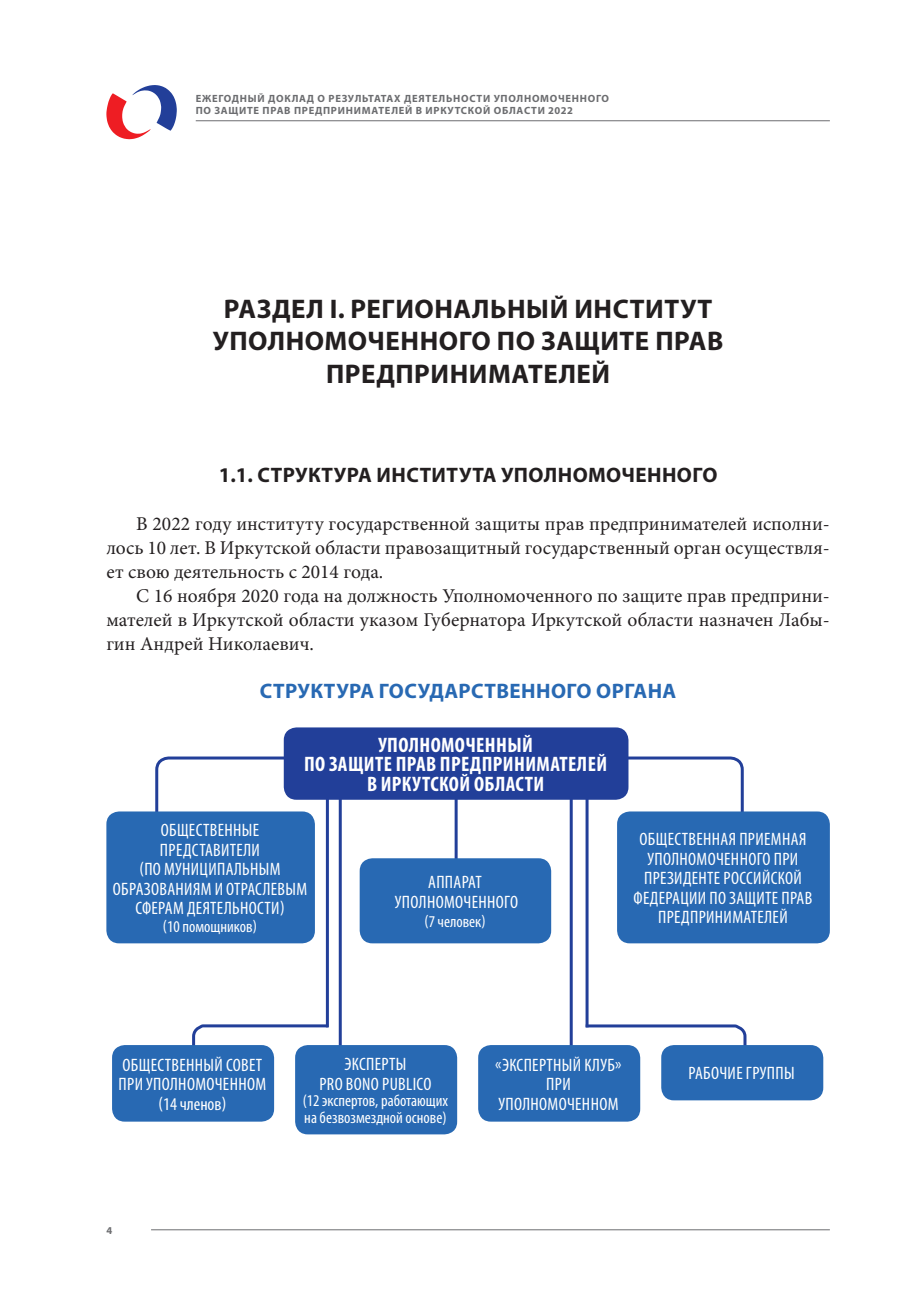
<style>
.page{position:relative;width:915px;height:1306px;background:#fff}
.page>*{position:absolute;margin:0;border:0;box-sizing:border-box;transform-origin:0 0}
.t1{font:700 27px/32.4px "Myriad Pro";letter-spacing:.02em;color:#231f20;text-align:center}
.t2{font:700 condensed 21px/19.5px "Myriad Pro";letter-spacing:.02em;color:#fff;text-align:center}
.t3{font:700 21px "Myriad Pro";letter-spacing:.02em;color:#231f20}
.t4{font:700 21px "Myriad Pro";letter-spacing:.02em;color:#2869b3}
.t5{font:19.5px/24px "Minion Pro";color:#231f20;text-align:justify}
.t6{font:condensed 18px/19.5px "Myriad Pro";letter-spacing:.02em;color:#fff;text-align:center}
.t7{font:condensed 16.5px/16.5px "Myriad Pro";color:#fff}
.t8{font:700 10.5px/12.6px "Myriad Pro";letter-spacing:.07em;color:#6c6d70}
</style>
<div class="page">
<svg style="left:106px;top:85px;width:71px;height:54px"></svg>
<hr style="left:196px;top:120px;width:633px;height:1px;background:#6c6d70">
<hr style="left:151px;top:1229px;width:678px;height:1px;background:#6c6d70">
<hr style="left:585px;top:760px;width:3px;height:267px;background:#223f99">
<hr style="left:338px;top:764px;width:3px;height:282px;background:#223f99">
<hr style="left:569px;top:760px;width:3px;height:297px;background:#223f99">
<hr style="left:454px;top:760px;width:3px;height:102px;background:#223f99">
<hr style="left:326px;top:760px;width:3px;height:267px;background:#223f99">
<svg style="left:192px;top:1022px;width:137px;height:29px"></svg>
<svg style="left:585px;top:1022px;width:162px;height:29px"></svg>
<svg style="left:155px;top:755px;width:162px;height:65px"></svg>
<svg style="left:581px;top:755px;width:163px;height:68px"></svg>
<div style="left:359px;top:858px;width:192px;height:85px;background:#2869b3;border-radius:13px"></div>
<div style="left:106px;top:811px;width:209px;height:132px;background:#2869b3;border-radius:13px"></div>
<div style="left:617px;top:811px;width:212px;height:132px;background:#2869b3;border-radius:13px"></div>
<div style="left:295px;top:1045px;width:162px;height:89px;background:#2869b3;border-radius:13px"></div>
<div style="left:112px;top:1045px;width:162px;height:76px;background:#2869b3;border-radius:13px"></div>
<div style="left:478px;top:1045px;width:162px;height:76px;background:#2869b3;border-radius:13px"></div>
<div style="left:661px;top:1045px;width:162px;height:55px;background:#2869b3;border-radius:13px"></div>
<div style="left:284px;top:727px;width:344px;height:72px;background:#223f99;border-radius:13px"></div>
<p class="t8" style="left:196px;top:92px;width:415px">ЕЖЕГОДНЫЙ ДОКЛАД О РЕЗУЛЬТАТАХ ДЕЯТЕЛЬНОСТИ УПОЛНОМОЧЕННОГО<br>ПО ЗАЩИТЕ ПРАВ ПРЕДПРИНИМАТЕЛЕЙ В ИРКУТСКОЙ ОБЛАСТИ 2022</p>
<h1 class="t1" style="left:213px;top:292px;width:512px">РАЗДЕЛ I. РЕГИОНАЛЬНЫЙ ИНСТИТУТ<br>УПОЛНОМОЧЕННОГО ПО ЗАЩИТЕ ПРАВ<br>ПРЕДПРИНИМАТЕЛЕЙ</h1>
<p class="t3" style="left:219px;top:461px;width:500px">1.1. СТРУКТУРА ИНСТИТУТА УПОЛНОМОЧЕННОГО</p>
<p class="t5" style="left:106px;top:512px;width:724px;text-indent:30px">В 2022 году институту государственной защиты прав предпринимателей исполни&shy;лось 10 лет. В Иркутской области правозащитный государственный орган осуществля&shy;ет свою деятельность с 2014 года.</p>
<p class="t5" style="left:106px;top:584px;width:724px;text-indent:30px">С 16 ноября 2020 года на должность Уполномоченного по защите прав предприни&shy;мателей в Иркутской области указом Губернатора Иркутской области назначен Лабы&shy;гин Андрей Николаевич.</p>
<p class="t4" style="left:260px;top:677px;width:418px">СТРУКТУРА ГОСУДАРСТВЕННОГО ОРГАНА</p>
<p class="t2" style="left:304px;top:734px;width:304px">УПОЛНОМОЧЕННЫЙ<br>ПО ЗАЩИТЕ ПРАВ ПРЕДПРИНИМАТЕЛЕЙ<br>В ИРКУТСКОЙ ОБЛАСТИ</p>
<p class="t6" style="left:113px;top:820px;width:196px">ОБЩЕСТВЕННЫЕ<br>ПРЕДСТАВИТЕЛИ<br>(ПО МУНИЦИПАЛЬНЫМ<br>ОБРАЗОВАНИЯМ И ОТРАСЛЕВЫМ<br>СФЕРАМ ДЕЯТЕЛЬНОСТИ)</p>
<p class="t7" style="left:163px;top:918px;width:96px">(10 помощников)</p>
<p class="t6" style="left:395px;top:872px;width:125px">АППАРАТ<br>УПОЛНОМОЧЕННОГО</p>
<p class="t7" style="left:424px;top:913px;width:63px">(7 человек)</p>
<p class="t6" style="left:633px;top:829px;width:180px">ОБЩЕСТВЕННАЯ ПРИЕМНАЯ<br>УПОЛНОМОЧЕННОГО ПРИ<br>ПРЕЗИДЕНТЕ РОССИЙСКОЙ<br>ФЕДЕРАЦИИ ПО ЗАЩИТЕ ПРАВ<br>ПРЕДПРИНИМАТЕЛЕЙ</p>
<p class="t6" style="left:118px;top:1054px;width:149px">ОБЩЕСТВЕННЫЙ СОВЕТ<br>ПРИ УПОЛНОМОЧЕННОМ (14 членов)</p>
<p class="t6" style="left:495px;top:1054px;width:128px">«ЭКСПЕРТНЫЙ КЛУБ»<br>ПРИ<br>УПОЛНОМОЧЕННОМ</p>
<p class="t6" style="left:688px;top:1063px;width:108px">РАБОЧИЕ ГРУППЫ</p>
<p class="t6" style="left:319px;top:1054px;width:113px">ЭКСПЕРТЫ<br>PRO BONO PUBLICO</p>
<p class="t7" style="left:302px;top:1092px;width:147px">(12 экспертов, работающих на безвозмездной основе)</p>
<p class="t8" style="left:106px;top:1223px;width:7px">4</p>
</div>
